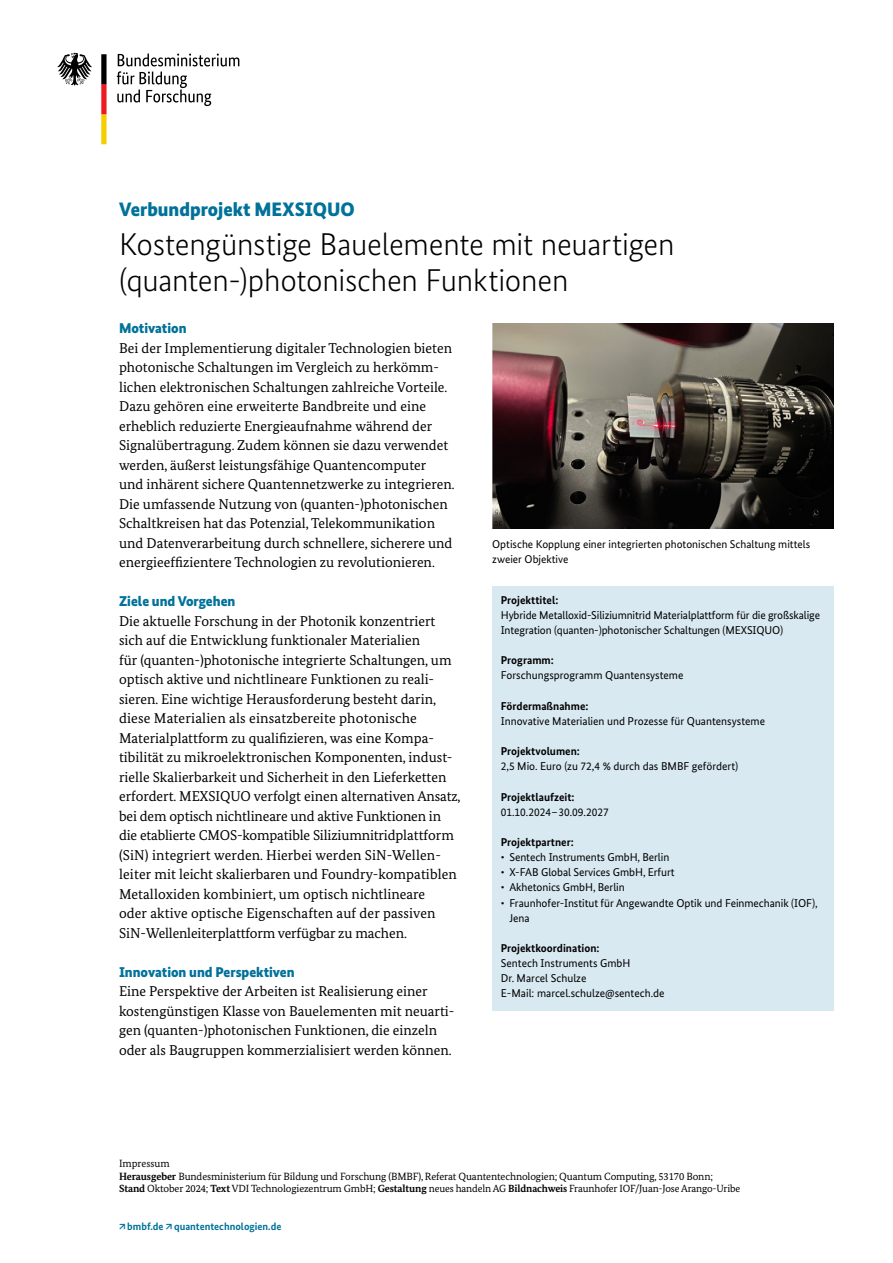
<style>
.page{position:relative;width:893px;height:1263px;background:#fff}
.page>*{position:absolute;margin:0;border:0;box-sizing:border-box;transform-origin:0 0}
.H1_Headline_schwarz{font:300 31.5px/36px "Bundes Sans";letter-spacing:-.01em;color:#000}
.t1{font:900 19.5px "Bundes Sans";color:#00729a}
.t2{font:14.25px/19.5px "Bundes Serif";color:#000}
.H2_Headline{font:900 14.25px "Bundes Sans";color:#00729a}
.t3{font:11.4px/15.1px "Bundes Sans";letter-spacing:-.005em;color:#000}
.t4{font:700 11.4px "Bundes Sans";color:#000}
.t5{font:11.25px/15px "Bundes Sans";color:#000}
.H2_Impressum{font:10.5px "Bundes Serif";letter-spacing:-.01em;color:#000}
.t6{font:700 10.5px "Bundes Sans";color:#00729a}
.t7{font:10.35px "Bundes Serif";letter-spacing:-.01em;color:#000}
.s1{font-weight:700}
</style>
<div class="page">
<svg style="left:117px;top:53px;width:122px;height:53px"></svg>
<svg style="left:57px;top:53px;width:35px;height:33px"></svg>
<svg style="left:101px;top:54px;width:6px;height:90px"></svg>
<div style="left:492px;top:586px;width:341px;height:424px;background:#d9e9f1"></div>
<img style="left:492px;top:324px;width:341px;height:204px">
<p class="t1" style="left:119px;top:198px;width:237px">Verbundprojekt MEXSIQUO</p>
<h1 class="H1_Headline_schwarz" style="left:119px;top:226px;width:557px">Kostengünstige Bauelemente mit neuartigen (quanten-)photonischen Funktionen</h1>
<h2 class="H2_Headline" style="left:119px;top:320px;width:69px">Motivation</h2>
<p class="t2" style="left:119px;top:338px;width:337px">Bei der Implementierung digitaler Technologien bieten photonische Schaltungen im Vergleich zu herkömm&shy;lichen elektronischen Schaltungen zahlreiche Vorteile.<br>Dazu gehören eine erweiterte Bandbreite und eine erheblich reduzierte Energieaufnahme während der Signalübertragung. Zudem können sie dazu verwendet werden, äußerst leistungsfähige Quantencomputer<br>und inhärent sichere Quantennetzwerke zu integrieren.<br>Die umfassende Nutzung von (quanten-)photonischen Schaltkreisen hat das Potenzial, Telekommunikation und Datenverarbeitung durch schnellere, sicherere und energieeffizientere Technologien zu revolutionieren.</p>
<h2 class="H2_Headline" style="left:119px;top:593px;width:118px">Ziele und Vorgehen</h2>
<p class="t2" style="left:119px;top:611px;width:343px">Die aktuelle Forschung in der Photonik konzentriert sich auf die Entwicklung funktionaler Materialien<br>für (quanten-)photonische integrierte Schaltungen, um optisch aktive und nichtlineare Funktionen zu reali&shy;sieren. Eine wichtige Herausforderung besteht darin, diese Materialien als einsatzbereite photonische Materialplattform zu qualifizieren, was eine Kompa&shy;tibilität zu mikroelektronischen Komponenten, indust&shy;rielle Skalierbarkeit und Sicherheit in den Lieferketten erfordert. MEXSIQUO verfolgt einen alternativen Ansatz, bei dem optisch nichtlineare und aktive Funktionen in die etablierte CMOS-kompatible Siliziumnitridplattform (SiN) integriert werden. Hierbei werden SiN-Wellen&shy;leiter mit leicht skalierbaren und Foundry-kompatiblen Metalloxiden kombiniert, um optisch nichtlineare<br>oder aktive optische Eigenschaften auf der passiven SiN---Wellenleiterplattform verfügbar zu machen.</p>
<h2 class="H2_Headline" style="left:119px;top:963px;width:177px">Innovation und Perspektiven</h2>
<p class="t2" style="left:119px;top:981px;width:337px">Eine Perspektive der Arbeiten ist Realisierung einer kostengünstigen Klasse von Bauelementen mit neuarti&shy;gen (quanten-)photonischen Funktionen, die einzeln oder als Baugruppen kommerzialisiert werden können.</p>
<p class="t5" style="left:492px;top:536px;width:319px">Optische Kopplung einer integrierten photonischen Schaltung mittels zweier Objektive</p>
<p class="t4" style="left:501px;top:593px;width:59px">Projekttitel:</p>
<p class="t3" style="left:501px;top:607px;width:321px">Hybride Metalloxid-Siliziumnitrid Materialplattform für die großskalige<br>Integration (quanten-)photonischer Schaltungen (MEXSIQUO)</p>
<p class="t4" style="left:501px;top:653px;width:54px">Programm:</p>
<p class="t3" style="left:501px;top:668px;width:184px">Forschungsprogramm Quantensysteme</p>
<p class="t4" style="left:501px;top:699px;width:89px">Fördermaßnahme:</p>
<p class="t3" style="left:501px;top:713px;width:266px">Innovative Materialien und Prozesse für Quantensysteme</p>
<p class="t4" style="left:501px;top:744px;width:81px">Projektvolumen:</p>
<p class="t3" style="left:501px;top:759px;width:239px">2,5 Mio. Euro (zu 72,4 % durch das BMBF gefördert)</p>
<p class="t4" style="left:501px;top:790px;width:75px">Projektlaufzeit:</p>
<p class="t3" style="left:501px;top:804px;width:109px">01.10.2024–30.09.2027</p>
<p class="t4" style="left:501px;top:835px;width:74px">Projektpartner:</p>
<p class="t3" style="left:501px;top:850px;width:170px">• Sentech Instruments GmbH, Berlin</p>
<p class="t3" style="left:501px;top:865px;width:175px">• X-FAB Global Services GmbH, Erfurt</p>
<p class="t3" style="left:501px;top:880px;width:125px">• Akhetonics GmbH, Berlin</p>
<p class="t3" style="left:509px;top:895px;width:310px;text-indent:-9px">• Fraunhofer-Institut für Angewandte Optik und Feinmechanik (IOF),<br>Jena</p>
<p class="t4" style="left:501px;top:941px;width:100px">Projektkoordination:</p>
<p class="t3" style="left:501px;top:956px;width:131px">Sentech Instruments GmbH</p>
<p class="t3" style="left:501px;top:971px;width:87px">Dr. Marcel Schulze</p>
<p class="t3" style="left:501px;top:986px;width:165px">E-Mail: marcel.schulze@sentech.de</p>
<h2 class="H2_Impressum" style="left:119px;top:1157px;width:52px">Impressum</h2>
<p class="H2_Impressum" style="left:119px;top:1170px;width:595px"><span class="s1">Herausgeber</span> Bundesministerium für Bildung und Forschung (BMBF), Referat Quantentechnologien; Quantum Computing, 53170 Bonn;</p>
<p class="t7" style="left:119px;top:1182px;width:623px"><span class="s1">Stand</span> Oktober 2024; <span class="s1">Text</span> VDI Technologiezentrum GmbH; <span class="s1">Gestaltung</span> neues handeln AG <span class="s1">Bildnachweis</span> Fraunhofer IOF/Juan-Jose Arango-Uribe</p>
<p class="t6" style="left:119px;top:1220px;width:164px">↗bmbf.de ↗quantentechnologien.de</p>
</div>
